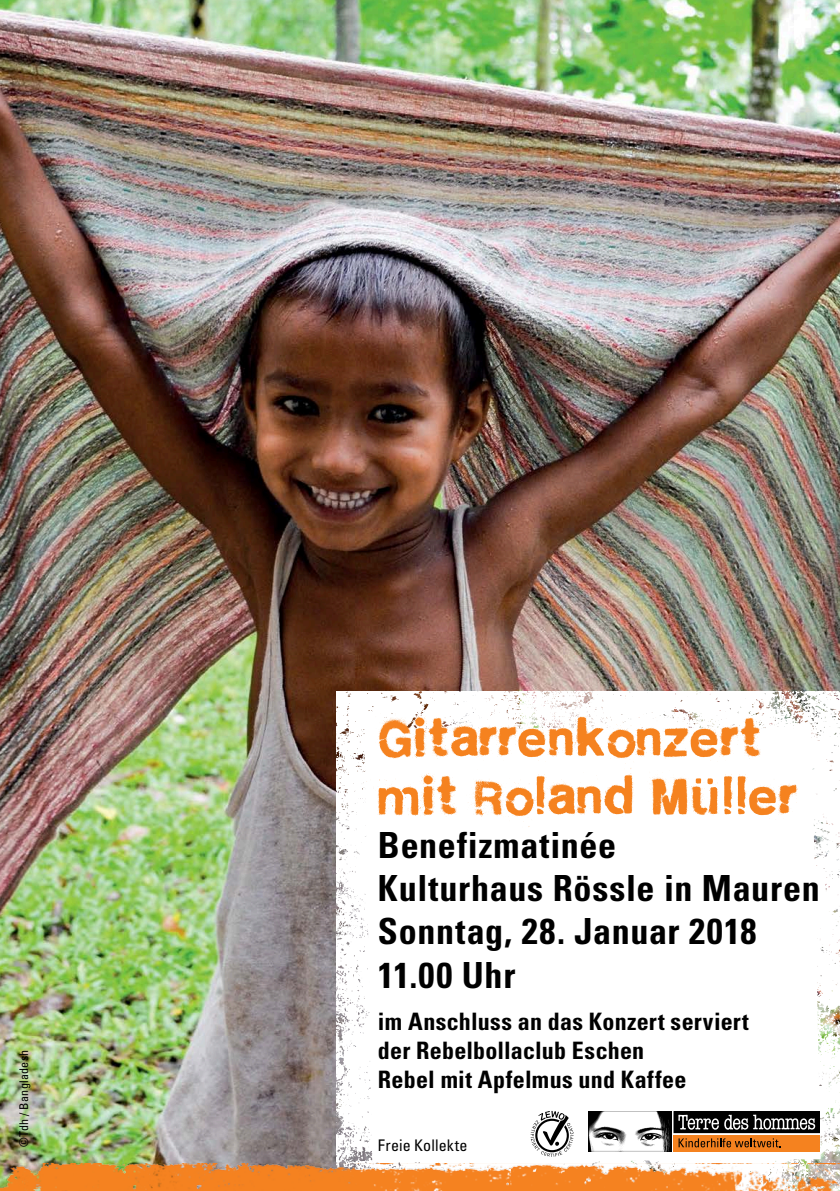
<style>
.page{position:relative;width:840px;height:1191px;background:#fff}
.page>*{position:absolute;margin:0;border:0;box-sizing:border-box;transform-origin:0 0}
.t1{font:56px/58px "tdh cityburn";letter-spacing:.04em;color:#f5821f}
.t2{font:700 condensed 36px/43.2px "Univers LT Std";letter-spacing:.02em;color:#000}
.t3{font:700 condensed 24px/28.8px "Univers LT Std";letter-spacing:.01em;color:#000}
.t4{font:condensed 16px "Univers LT Std";letter-spacing:.01em;color:#000}
.t5{font:condensed 12px "Univers LT Std";letter-spacing:.025em;color:#000}
</style>
<div class="page">
<img style="left:0;top:0;width:839px;height:1163px">
<img style="left:337px;top:692px;width:502px;height:471px">
<img style="left:0;top:1163px;width:839px;height:28px">
<svg style="left:364px;top:728px;width:456px;height:434px"></svg>
<svg style="left:588px;top:1111px;width:231px;height:40px"></svg>
<svg style="left:530px;top:1110px;width:43px;height:47px"></svg>
<p class="t5" style="left:16px;top:1147px;width:99px;rotate:-90deg">©Tdh / Bangladesh</p>
<h1 class="t1" style="left:378px;top:708px;width:419px">Gitarrenkonzert mit Roland Müller</h1>
<h2 class="t2" style="left:378px;top:823px;width:443px">Benefizmatinée<br>Kulturhaus Rössle in Mauren<br>Sonntag, 28. Januar 2018<br>11.00 Uhr</h2>
<p class="t3" style="left:378px;top:1007px;width:372px">im Anschluss an das Konzert serviert der Rebelbollaclub Eschen<br>Rebel mit Apfelmus und Kaffee</p>
<p class="t4" style="left:378px;top:1135px;width:91px">Freie Kollekte</p>
</div>
